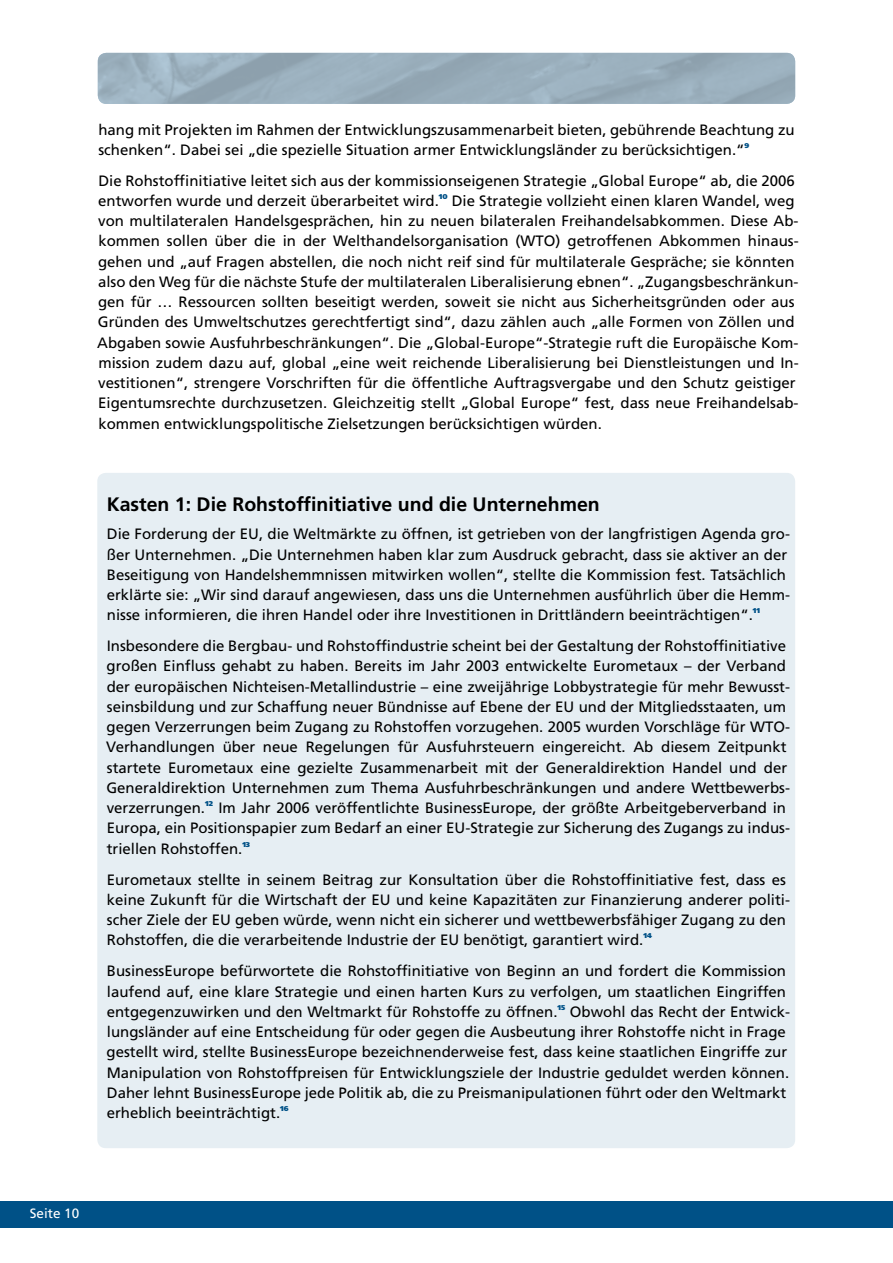
<style>
.page{position:relative;width:893px;height:1263px;background:#fff}
.page>*{position:absolute;margin:0;border:0;box-sizing:border-box;transform-origin:0 0}
.t1{font:700 19.5px "Frutiger";color:#000}
.t2{font:15px/20.2px "Frutiger";color:#000}
.t3{font:13.5px "Frutiger";color:#fff}
.t4{font:900 7.05px "Frutiger";color:#005187}
</style>
<div class="page">
<div style="left:0;top:1201px;width:893px;height:26px;background:#005187"></div>
<div style="left:97px;top:473px;width:698px;height:675px;background:#e6eef3;border-radius:9px"></div>
<p class="t2" style="left:98px;top:119px;width:698px">hang mit Projekten im Rahmen der Entwicklungszusammenarbeit bieten, gebührende Beachtung zu schenken“. Dabei sei „die spezielle Situation armer Entwicklungsländer zu berücksichtigen.“</p>
<p class="t4" style="left:744px;top:141px;width:6px">9</p>
<p class="t2" style="left:98px;top:170px;width:698px">Die Rohstoffinitiative leitet sich aus der kommissionseigenen Strategie „Global Europe“ ab, die 2006 entworfen wurde und derzeit überarbeitet wird.</p>
<p class="t4" style="left:439px;top:192px;width:10px">10</p>
<p class="t2" style="left:97px;top:191px;width:703px;text-indent:355px">Die Strategie vollzieht einen klaren Wandel, weg von multilateralen Handelsgesprächen, hin zu neuen bilateralen Freihandelsabkommen. Diese Ab&shy;kommen sollen über die in der Welthandelsorganisation (WTO) getroffenen Abkommen hinaus&shy;gehen und „auf Fragen abstellen, die noch nicht reif sind für multilaterale Gespräche; sie könnten also den Weg für die nächste Stufe der multilateralen Liberalisierung ebnen“. „Zugangsbeschränkun&shy;gen für … Ressourcen sollten beseitigt werden, soweit sie nicht aus Sicherheitsgründen oder aus Gründen des Umweltschutzes gerechtfertigt sind“, dazu zählen auch „alle Formen von Zöllen und Abgaben sowie Ausfuhrbeschränkungen“. Die „Global-Europe“-Strategie ruft die Europäische Kom&shy;mission zudem dazu auf, global „eine weit reichende Liberalisierung bei Dienstleistungen und In&shy;vestitionen“, strengere Vorschriften für die öffentliche Auftragsvergabe und den Schutz geistiger Eigentumsrechte durchzusetzen. Gleichzeitig stellt „Global Europe“ fest, dass neue Freihandelsab&shy;kommen entwicklungspolitische Zielsetzungen berücksichtigen würden.</p>
<h1 class="t1" style="left:107px;top:492px;width:495px">Kasten 1: Die Rohstoffinitiative und die Unternehmen</h1>
<p class="t2" style="left:107px;top:524px;width:685px">Die Forderung der EU, die Weltmärkte zu öffnen, ist getrieben von der langfristigen Agenda gro&shy;ßer Unternehmen. „Die Unternehmen haben klar zum Ausdruck gebracht, dass sie aktiver an der Beseitigung von Handelshemmnissen mitwirken wollen“, stellte die Kommission fest. Tatsächlich erklärte sie: „Wir sind darauf angewiesen, dass uns die Unternehmen ausführlich über die Hemm&shy;nisse informieren, die ihren Handel oder ihre Investitionen in Drittländern beeinträchtigen“.</p>
<p class="t4" style="left:753px;top:606px;width:9px">11</p>
<p class="t2" style="left:106px;top:636px;width:685px">Insbesondere die Bergbau- und Rohstoffindustrie scheint bei der Gestaltung der Rohstoffinitiative großen Einfluss gehabt zu haben. Bereits im Jahr 2003 entwickelte Eurometaux – der Verband der europäischen Nichteisen-Metallindustrie – eine zweijährige Lobbystrategie für mehr Bewusst&shy;seinsbildung und zur Schaffung neuer Bündnisse auf Ebene der EU und der Mitgliedsstaaten, um gegen Verzerrungen beim Zugang zu Rohstoffen vorzugehen. 2005 wurden Vorschläge für WTO-Verhandlungen über neue Regelungen für Ausfuhrsteuern eingereicht. Ab diesem Zeitpunkt startete Eurometaux eine gezielte Zusammenarbeit mit der Generaldirektion Handel und der Generaldirektion Unternehmen zum Thema Ausfuhrbeschränkungen und andere Wettbewerbs&shy;verzerrungen.</p>
<p class="t4" style="left:205px;top:799px;width:9px">12</p>
<p class="t2" style="left:107px;top:798px;width:685px;text-indent:112px">Im Jahr 2006 veröffentlichte BusinessEurope, der größte Arbeitgeberverband in<br>Europa, ein Positionspapier zum Bedarf an einer EU-Strategie zur Sicherung des Zugangs zu indus&shy;triellen Rohstoffen.</p>
<p class="t4" style="left:242px;top:840px;width:9px">13</p>
<p class="t2" style="left:107px;top:869px;width:685px">Eurometaux stellte in seinem Beitrag zur Konsultation über die Rohstoffinitiative fest, dass es keine Zukunft für die Wirtschaft der EU und keine Kapazitäten zur Finanzierung anderer politi&shy;scher Ziele der EU geben würde, wenn nicht ein sicherer und wettbewerbsfähiger Zugang zu den Rohstoffen, die die verarbeitende Industrie der EU benötigt, garantiert wird.</p>
<p class="t4" style="left:643px;top:931px;width:10px">14</p>
<p class="t2" style="left:107px;top:961px;width:681px;text-align:justify">BusinessEurope befürwortete die Rohstoffinitiative von Beginn an und fordert die Kommission laufend auf, eine klare Strategie und einen harten Kurs zu verfolgen, um staatlichen Eingriffen entgegenzuwirken und den Weltmarkt für Rohstoffe zu öffnen.</p>
<p class="t4" style="left:557px;top:1003px;width:9px">15</p>
<p class="t2" style="left:107px;top:1001px;width:685px;text-indent:463px">Obwohl das Recht der Entwick&shy;lungsländer auf eine Entscheidung für oder gegen die Ausbeutung ihrer Rohstoffe nicht in Frage gestellt wird, stellte BusinessEurope bezeichnenderweise fest, dass keine staatlichen Eingriffe zur Manipulation von Rohstoffpreisen für Entwicklungsziele der Industrie geduldet werden können.<br>Daher lehnt BusinessEurope jede Politik ab, die zu Preismanipulationen führt oder den Weltmarkt erheblich beeinträchtigt.</p>
<p class="t4" style="left:280px;top:1104px;width:10px">16</p>
<p class="t3" style="left:30px;top:1205px;width:51px">Seite 10</p>
</div>
